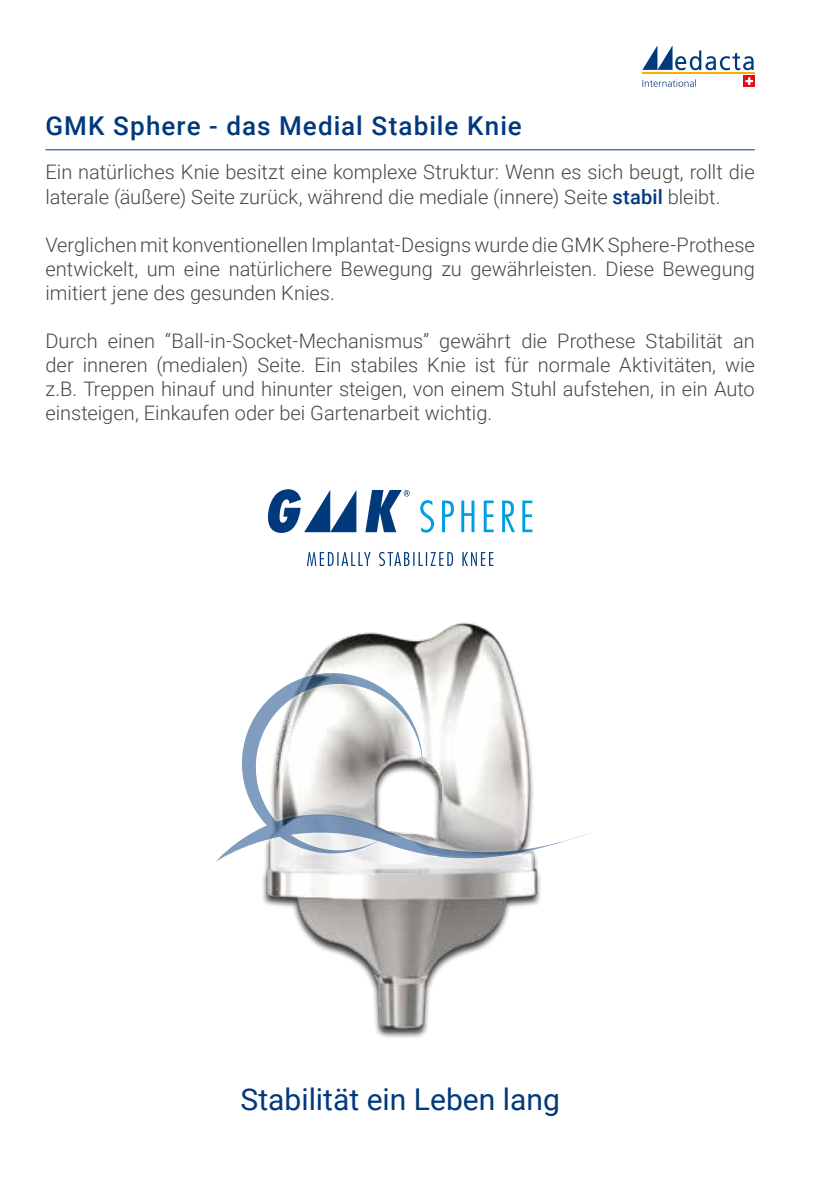
<style>
.page{position:relative;width:840px;height:1191px;background:#fff}
.page>*{position:absolute;margin:0;border:0;box-sizing:border-box;transform-origin:0 0}
.t1{font:30px "Roboto";color:#01397d}
.t2{font:500 26px "Roboto";letter-spacing:.04em;color:#01397d}
.t3{font:300 20px/24px "Roboto";color:#474747;text-align:justify}
.s1{font-weight:500;color:#01397d}
</style>
<div class="page">
<hr style="left:45px;top:149px;width:709px;height:1px;background:#01397d">
<hr style="left:641px;top:72px;width:113px;height:2px;background:#f9ae00">
<svg style="left:642px;top:45px;width:111px;height:25px"></svg>
<div style="left:743px;top:76px;width:11px;height:11px;background:#e50b14"></div>
<svg style="left:745px;top:77px;width:7px;height:8px"></svg>
<svg style="left:642px;top:79px;width:52px;height:8px"></svg>
<svg style="left:307px;top:552px;width:186px;height:14px"></svg>
<svg style="left:420px;top:500px;width:112px;height:32px"></svg>
<svg style="left:267px;top:489px;width:142px;height:44px"></svg>
<img style="left:262px;top:622px;width:279px;height:416px">
<svg style="left:216px;top:668px;width:375px;height:198px"></svg>
<h2 class="t2" style="left:45px;top:108px;width:478px">GMK Sphere - das Medial Stabile Knie</h2>
<p class="t3" style="left:45px;top:160px;width:710px">Ein natürliches Knie besitzt eine komplexe Struktur: Wenn es sich beugt, rollt die laterale (äußere) Seite zurück, während die mediale (innere) Seite <span class="s1">stabil</span> bleibt.</p>
<p class="t3" style="left:45px;top:232px;width:710px">Verglichen mit konventionellen Implantat-Designs wurde die GMK Sphere-Prothese entwickelt, um eine natürlichere Bewegung zu gewährleisten. Diese Bewegung imitiert jene des gesunden Knies.</p>
<p class="t3" style="left:45px;top:328px;width:710px">Durch einen “Ball-in-Socket-Mechanismus” gewährt die Prothese Stabilität an der inneren (medialen) Seite. Ein stabiles Knie ist für normale Aktivitäten, wie z.B. Treppen hinauf und hinunter steigen, von einem Stuhl aufstehen, in ein Auto einsteigen, Einkaufen oder bei Gartenarbeit wichtig.</p>
<h1 class="t1" style="left:240px;top:1078px;width:320px">Stabilität ein Leben lang</h1>
</div>
